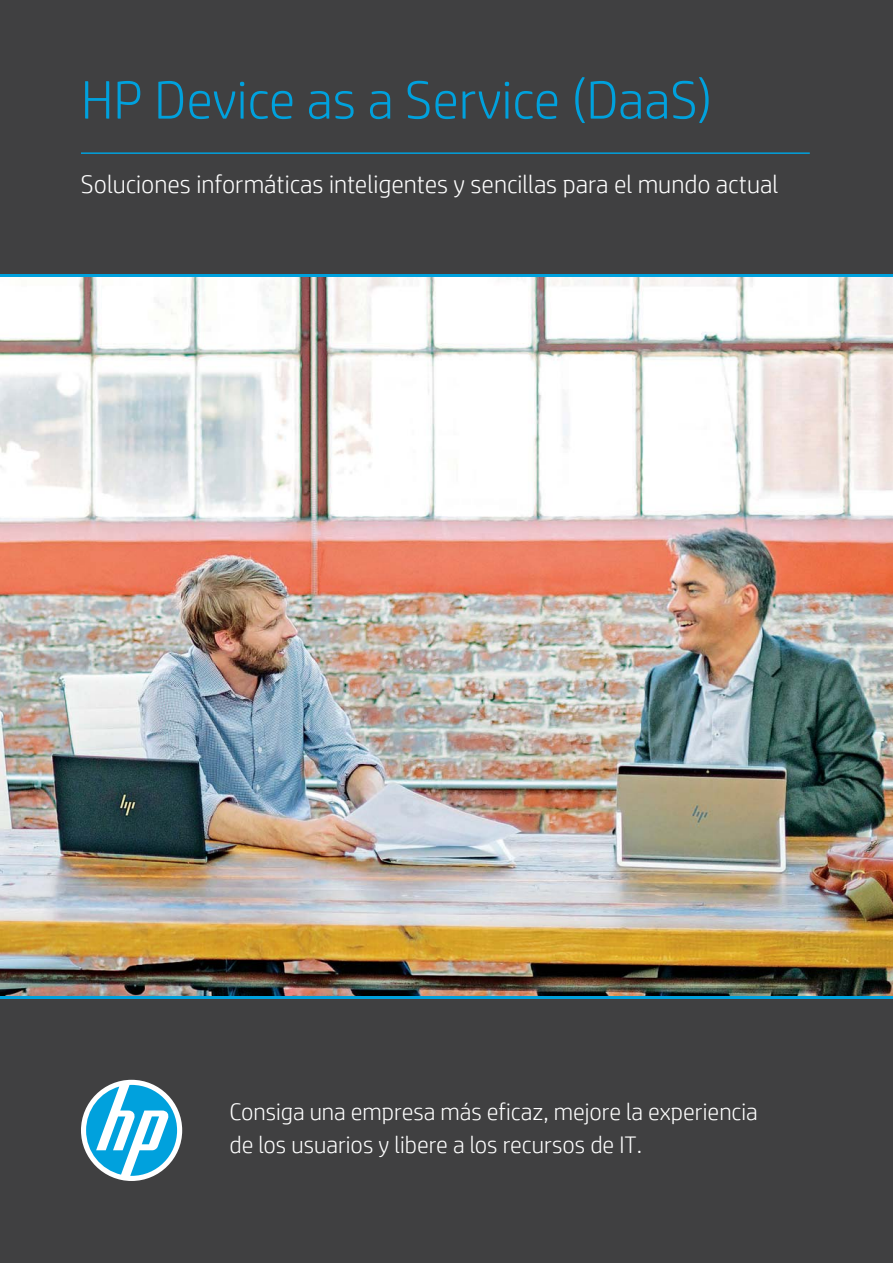
<style>
.page{position:relative;width:893px;height:1263px;background:#404041}
.page>*{position:absolute;margin:0;border:0;box-sizing:border-box;transform-origin:0 0}
.t1{font:300 54px "HP Simplified";color:#00a1dd}
.t2{font:300 25.5px "HP Simplified";color:#fff}
.t3{font:300 24px/33px "HP Simplified";color:#fff}
</style>
<div class="page">
<img style="left:0;top:277px;width:893px;height:719px">
<hr style="left:0;top:996px;width:893px;height:3px;background:#00a1dd">
<div style="left:81px;top:1080px;width:101px;height:101px;background:#fff;border-radius:50%"></div>
<svg style="left:86px;top:1085px;width:91px;height:91px"></svg>
<hr style="left:81px;top:152px;width:729px;height:2px;background:#00a1dd">
<hr style="left:0;top:274px;width:893px;height:3px;background:#00a1dd">
<h1 class="t1" style="left:81px;top:65px;width:633px">HP Device as a Service (DaaS)</h1>
<p class="t2" style="left:81px;top:168px;width:699px">Soluciones informáticas inteligentes y sencillas para el mundo actual</p>
<p class="t3" style="left:229px;top:1095px;width:530px">Consiga una empresa más eficaz, mejore la experiencia de los usuarios y libere a los recursos de IT.</p>
</div>
